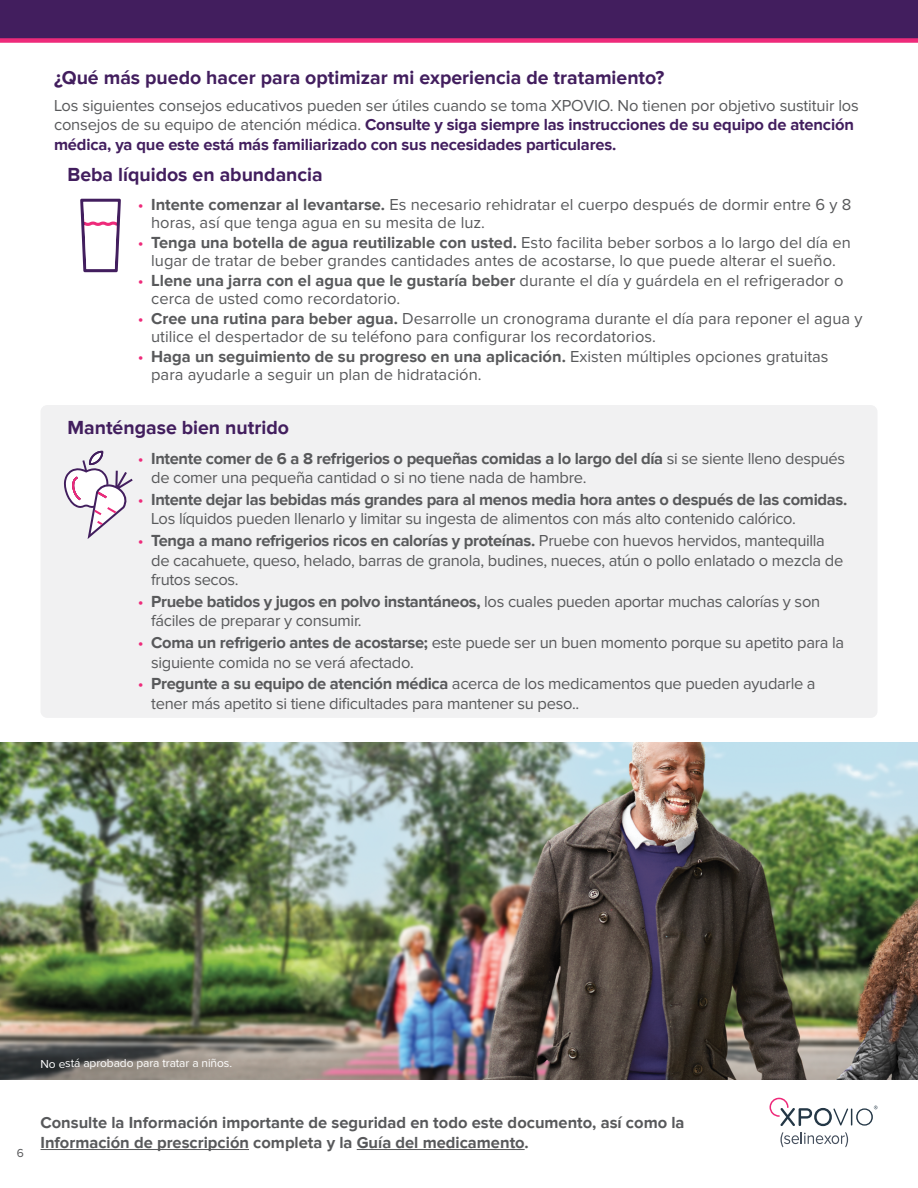
<style>
.page{position:relative;width:918px;height:1188px;background:#fff}
.page>*{position:absolute;margin:0;border:0;box-sizing:border-box;transform-origin:0 0}
.t1{font:700 19.5px "Proxima Nova";color:#421e5e}
.t2{font:16.5px/19.5px "Proxima Nova";letter-spacing:-.01em;color:#58595b}
.t3{font:700 16.5px/19.5px "Proxima Nova";color:#58595b}
.t4{font:12px "Proxima Nova";letter-spacing:-.015em;color:#fff}
.t5{font:12px "Proxima Nova";color:#58595b}
.s1{font-weight:700;color:#421e5e}
.s2{color:#ee2a7a}
.s3{font-weight:700}
</style>
<div class="page">
<div style="left:41px;top:405px;width:837px;height:313px;background:#f1f1f2;border-radius:7px"></div>
<div style="left:0;top:0;width:918px;height:40px;background:#421e5e"></div>
<div style="left:0;top:38px;width:918px;height:5px;background:#ee2a7a"></div>
<img style="left:0;top:742px;width:918px;height:338px">
<hr style="left:40px;top:1149px;width:209px;height:1px;background:#58595b">
<hr style="left:357px;top:1149px;width:168px;height:1px;background:#58595b">
<svg style="left:780px;top:1132px;width:68px;height:15px"></svg>
<svg style="left:770px;top:1098px;width:108px;height:28px"></svg>
<svg style="left:64px;top:451px;width:69px;height:88px"></svg>
<svg style="left:80px;top:199px;width:41px;height:73px"></svg>
<p class="t1" style="left:54px;top:67px;width:612px">¿Qué más puedo hacer para optimizar mi experiencia de tratamiento?</p>
<p class="t2" style="left:54px;top:96px;width:806px">Los siguientes consejos educativos pueden ser útiles cuando se toma XPOVIO. No tienen por objetivo sustituir los consejos de su equipo de atención médica. <span class="s1">Consulte y siga siempre las instrucciones de su equipo de atención médica, ya que este está más familiarizado con sus necesidades particulares.</span></p>
<p class="t1" style="left:68px;top:164px;width:257px">Beba líquidos en abundancia</p>
<p class="t2" style="left:151px;top:196px;width:702px;line-height:18px;text-indent:-13px"><span class="s2">•</span> <span class="s3">Intente comenzar al levantarse.</span> Es necesario rehidratar el cuerpo después de dormir entre 6 y 8 horas, así que tenga agua en su mesita de luz.</p>
<p class="t2" style="left:138px;top:234px;width:715px;line-height:18px;text-align:center"><span class="s2">•</span> <span class="s3">Tenga una botella de agua reutilizable con usted.</span> Esto facilita beber sorbos a lo largo del día en lugar de tratar de beber grandes cantidades antes de acostarse, lo que puede alterar el sueño.</p>
<p class="t2" style="left:151px;top:272px;width:694px;line-height:18px;text-indent:-13px"><span class="s2">•</span> <span class="s3">Llene una jarra con el agua que le gustaría beber</span> durante el día y guárdela en el refrigerador o cerca de usted como recordatorio.</p>
<p class="t2" style="left:151px;top:310px;width:713px;line-height:18px;text-indent:-13px"><span class="s2">•</span> <span class="s3">Cree una rutina para beber agua.</span> Desarrolle un cronograma durante el día para reponer el agua y utilice el despertador de su teléfono para configurar los recordatorios.</p>
<p class="t2" style="left:151px;top:349px;width:679px;line-height:18px;text-indent:-13px"><span class="s2">•</span> <span class="s3">Haga un seguimiento de su progreso en una aplicación.</span> Existen múltiples opciones gratuitas para ayudarle a seguir un plan de hidratación.</p>
<p class="t1" style="left:68px;top:416px;width:223px">Manténgase bien nutrido</p>
<p class="t2" style="left:151px;top:449px;width:695px;text-indent:-13px"><span class="s2">•</span> <span class="s3">Intente comer de 6 a 8 refrigerios o pequeñas comidas a lo largo del día</span> si se siente lleno después de comer una pequeña cantidad o si no tiene nada de hambre.</p>
<p class="t2" style="left:151px;top:490px;width:698px;text-indent:-13px"><span class="s2">•</span> <span class="s3">Intente dejar las bebidas más grandes para al menos media hora antes o después de las comidas.<br></span>Los líquidos pueden llenarlo y limitar su ingesta de alimentos con más alto contenido calórico.</p>
<p class="t2" style="left:151px;top:532px;width:694px;text-indent:-13px"><span class="s2">•</span> <span class="s3">Tenga a mano refrigerios ricos en calorías y proteínas.</span> Pruebe con huevos hervidos, mantequilla de cacahuete, queso, helado, barras de granola, budines, nueces, atún o pollo enlatado o mezcla de frutos secos.</p>
<p class="t2" style="left:151px;top:592px;width:671px;text-indent:-13px"><span class="s2">•</span> <span class="s3">Pruebe batidos y jugos en polvo instantáneos,</span> los cuales pueden aportar muchas calorías y son fáciles de preparar y consumir.</p>
<p class="t2" style="left:151px;top:634px;width:695px;text-indent:-13px"><span class="s2">•</span> <span class="s3">Coma un refrigerio antes de acostarse;</span> este puede ser un buen momento porque su apetito para la siguiente comida no se verá afectado.</p>
<p class="t2" style="left:151px;top:675px;width:666px;text-indent:-13px"><span class="s2">•</span> <span class="s3">Pregunte a su equipo de atención médica</span> acerca de los medicamentos que pueden ayudarle a tener más apetito si tiene dificultades para mantener su peso..</p>
<p class="t4" style="left:41px;top:1058px;width:193px">No está aprobado para tratar a niños.</p>
<p class="t5" style="left:17px;top:1147px;width:9px">6</p>
<p class="t3" style="left:40px;top:1113px;width:646px">Consulte la Información importante de seguridad en todo este documento, así como la<br>Información de prescripción completa y la Guía del medicamento.</p>
</div>
